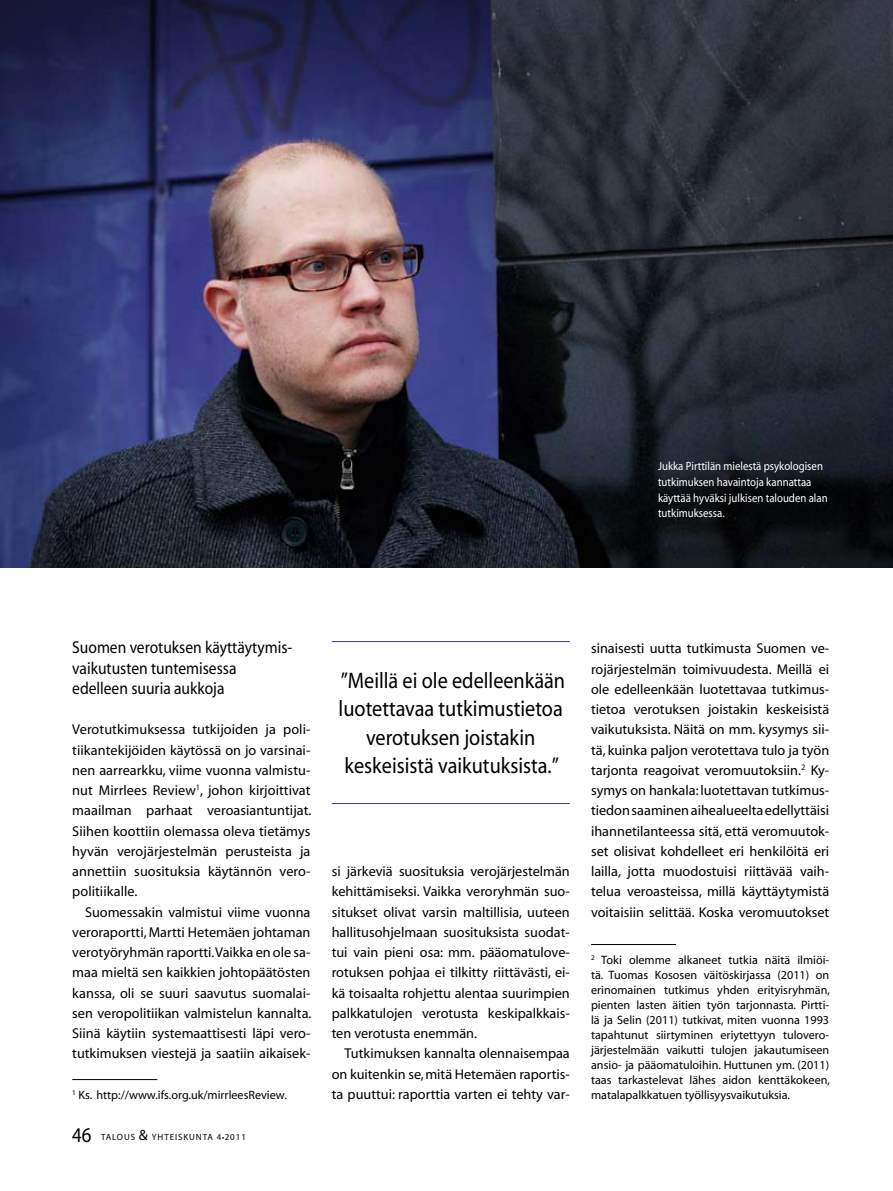
<style>
.page{position:relative;width:893px;height:1191px;background:#fff}
.page>*{position:absolute;margin:0;border:0;box-sizing:border-box;transform-origin:0 0}
.t1{font:22.5px/28.5px "Myriad";color:#000;text-align:center;scale:.9 1}
.t2{font:21px "Myriad";color:#000;scale:.9 1}
.t3{font:17.25px/20.2px "Myriad";color:#000;scale:.9 1}
.t4{font:14.25px/20.2px "Myriad";color:#000;text-align:justify}
.t5{font:12.15px/15px "Myriad";color:#000}
.t6{font:12px/15.8px "Myriad";color:#fff;scale:.9 1}
.t7{font:9px "Myriad";letter-spacing:.1em;color:#000}
.s1{font-size:15px}
</style>
<div class="page">
<hr style="left:591px;top:944px;width:85px;height:1px;background:#000">
<hr style="left:72px;top:1079px;width:85px;height:1px;background:#000">
<hr style="left:332px;top:641px;width:238px;height:1px;background:#383e8d">
<hr style="left:332px;top:803px;width:238px;height:1px;background:#383e8d">
<img style="left:0;top:0;width:893px;height:567px">
<p class="t6" style="left:658px;top:458px;width:190px">Jukka Pirttilän mielestä psykologisen tutkimuksen havaintoja kannattaa käyttää hyväksi julkisen talouden alan tutkimuksessa.</p>
<p class="t3" style="left:72px;top:638px;width:246px">Suomen verotuksen käyttäytymis&shy;vaikutusten tuntemisessa edelleen suuria aukkoja</p>
<p class="t4" style="left:72px;top:720px;width:241px">Verotutkimuksessa tutkijoiden ja poli&shy;tiikantekijöiden käytössä on jo varsinai&shy;nen aarrearkku, viime vuonna valmistu&shy;nut Mirrlees Review , johon kirjoittivat maailman parhaat veroasiantuntijat.<br>Siihen koottiin olemassa oleva tietämys hyvän verojärjestelmän perusteista ja annettiin suosituksia käytännön vero&shy;politiikalle.</p>
<p class="t4" style="left:72px;top:902px;width:241px;text-indent:13px">Suomessakin valmistui viime vuonna veroraportti, Martti Hetemäen johtaman verotyöryhmän raportti.Vaikka en ole sa&shy;maa mieltä sen kaikkien johtopäätösten kanssa, oli se suuri saavutus suomalai&shy;sen veropolitiikan valmistelun kannalta.<br>Siinä käytiin systemaattisesti läpi vero&shy;tutkimuksen viestejä ja saatiin aikaisek-</p>
<p class="t5" style="left:79px;top:1087px;width:210px">Ks. http://www.ifs.org.uk/mirrleesReview.</p>
<h2 class="t2" style="left:72px;top:1124px;width:23px">46</h2>
<p class="t7" style="left:101px;top:1133px;width:146px">TALOUS <span class="s1">&amp;</span> YHTEISKUNTA 4 ●2011</p>
<h1 class="t1" style="left:339px;top:667px;width:253px">”Meillä ei ole edelleenkään luotettavaa tutkimustietoa verotuksen joistakin keskeisistä vaikutuksista.”</h1>
<p class="t4" style="left:332px;top:862px;width:240px">si järkeviä suosituksia verojärjestelmän kehittämiseksi. Vaikka veroryhmän suo&shy;situkset olivat varsin maltillisia, uuteen hallitusohjelmaan suosituksista suodat&shy;tui vain pieni osa: mm. pääomatulove&shy;rotuksen pohjaa ei tilkitty riittävästi, ei&shy;kä toisaalta rohjettu alentaa suurimpien palkkatulojen verotusta keskipalkkais&shy;ten verotusta enemmän.</p>
<p class="t4" style="left:332px;top:1044px;width:240px;text-indent:13px">Tutkimuksen kannalta olennaisempaa on kuitenkin se, mitä Hetemäen raportis&shy;ta puuttui: raporttia varten ei tehty var-</p>
<p class="t4" style="left:591px;top:639px;width:240px">sinaisesti uutta tutkimusta Suomen ve&shy;rojärjestelmän toimivuudesta. Meillä ei ole edelleenkään luotettavaa tutkimus&shy;tietoa verotuksen joistakin keskeisistä vaikutuksista. Näitä on mm. kysymys sii&shy;tä, kuinka paljon verotettava tulo ja työn tarjonta reagoivat veromuutoksiin. Ky&shy;symys on hankala: luotettavan tutkimus&shy;tiedon saaminen aihealueelta edellyttäisi ihannetilanteessa sitä, että veromuutok&shy;set olisivat kohdelleet eri henkilöitä eri lailla, jotta muodostuisi riittävää vaih&shy;telua veroasteissa, millä käyttäytymistä voitaisiin selittää. Koska veromuutokset</p>
<p class="t5" style="left:591px;top:952px;width:240px;text-indent:10px">Toki olemme alkaneet tutkia näitä ilmiöi&shy;tä. Tuomas Kososen väitöskirjassa (2011) on erinomainen tutkimus yhden erityisryhmän, pienten lasten äitien työn tarjonnasta. Pirtti&shy;lä ja Selin (2011) tutkivat, miten vuonna 1993 tapahtunut siirtyminen eriytettyyn tulovero&shy;järjestelmään vaikutti tulojen jakautumiseen ansio- ja pääomatuloihin. Huttunen ym. (2011) taas tarkastelevat lähes aidon kenttäkokeen, matalapalkkatuen työllisyysvaikutuksia.</p>
</div>
